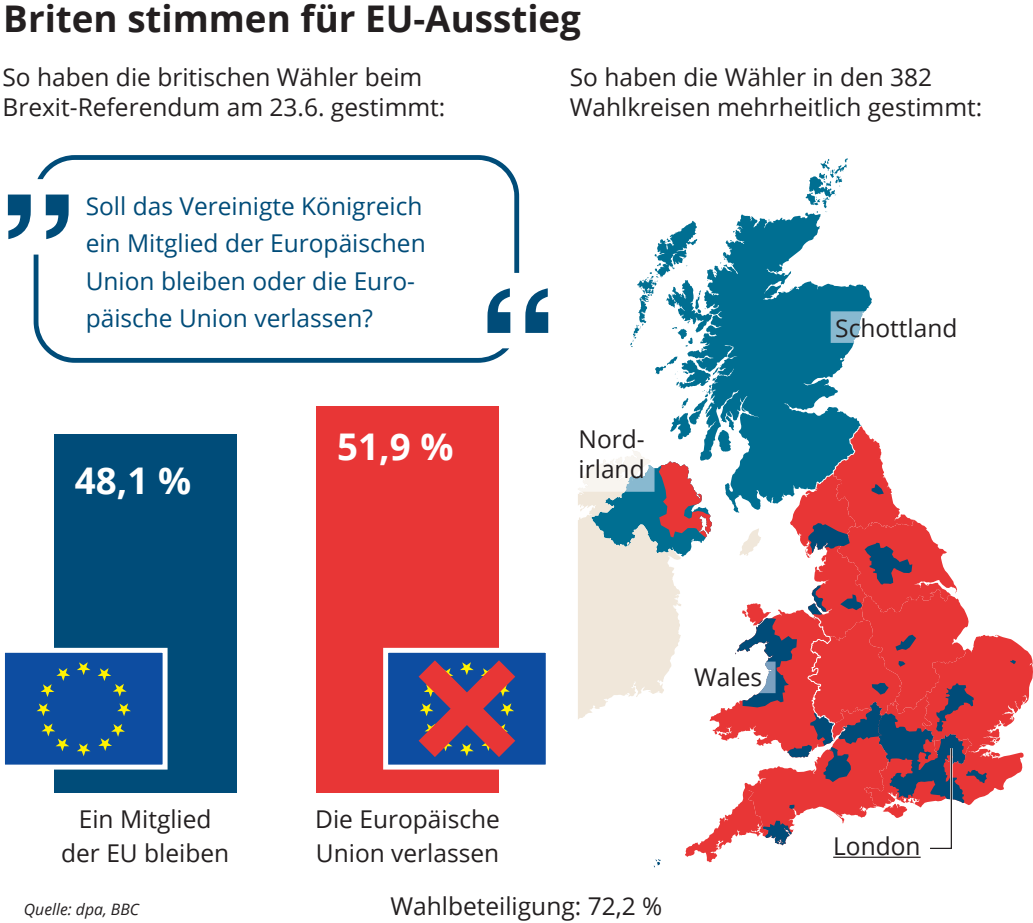
<style>
.page{position:relative;width:1033px;height:923px;background:#fff}
.page>*{position:absolute;margin:0;border:0;box-sizing:border-box;transform-origin:0 0}
.t1{font:700 36.75px "Open Sans";color:#231f20}
.t2{font:700 36.75px "Open Sans";color:#fff}
.t3{font:24.5px/29.4px "Open Sans";color:#231f20}
.t4{font:24.5px/37.4px "Open Sans";color:#004c79}
.t5{font:italic 15.75px "Open Sans";color:#231f20}
</style>
<div class="page">
<svg style="left:34px;top:155px;width:485px;height:208px"></svg>
<div style="left:54px;top:434px;width:182px;height:358px;background:#004c79"></div>
<div style="left:316px;top:406px;width:183px;height:386px;background:#e83636"></div>
<svg style="left:487px;top:288px;width:61px;height:45px"></svg>
<svg style="left:8px;top:194px;width:61px;height:45px"></svg>
<div style="left:385px;top:650px;width:163px;height:117px;background:#0d4da1"></div>
<div style="left:383px;top:647px;width:167px;height:122px;border:5px solid #fff"></div>
<div style="left:2px;top:650px;width:163px;height:117px;background:#0d4da1"></div>
<svg style="left:77px;top:662px;width:13px;height:13px"></svg>
<svg style="left:117px;top:703px;width:14px;height:13px"></svg>
<svg style="left:37px;top:703px;width:13px;height:13px"></svg>
<svg style="left:41px;top:723px;width:28px;height:28px"></svg>
<svg style="left:41px;top:668px;width:29px;height:29px"></svg>
<svg style="left:98px;top:668px;width:29px;height:28px"></svg>
<svg style="left:98px;top:724px;width:27px;height:26px"></svg>
<svg style="left:77px;top:743px;width:13px;height:13px"></svg>
<div style="left:0;top:647px;width:167px;height:122px;border:5px solid #fff"></div>
<svg style="left:630px;top:158px;width:241px;height:264px"></svg>
<svg style="left:418px;top:660px;width:97px;height:97px"></svg>
<svg style="left:830px;top:311px;width:41px;height:32px"></svg>
<svg style="left:578px;top:422px;width:454px;height:445px"></svg>
<h1 class="t1" style="left:3px;top:-7px;width:579px">Briten stimmen für EU-Ausstieg</h1>
<p class="t3" style="left:2px;top:62px;width:444px">So haben die britischen Wähler beim<br>Brexit-Referendum am 23.6. gestimmt:</p>
<p class="t3" style="left:570px;top:62px;width:414px">So haben die Wähler in den 382<br>Wahlkreisen mehrheitlich gestimmt:</p>
<p class="t4" style="left:86px;top:186px;width:341px">Soll das Vereinigte Königreich ein Mitglied der Europäischen<br>Union bleiben oder die Euro&shy;päische Union verlassen?</p>
<h1 class="t2" style="left:75px;top:455px;width:118px">48,1 %</h1>
<h1 class="t2" style="left:337px;top:420px;width:118px">51,9 %</h1>
<p class="t3" style="left:578px;top:424px;width:68px">Nord&shy;irland</p>
<p class="t3" style="left:694px;top:661px;width:69px">Wales</p>
<p class="t3" style="left:61px;top:801px;width:169px;line-height:34.1px;text-align:center">Ein Mitglied der EU bleiben</p>
<p class="t3" style="left:315px;top:801px;width:186px;line-height:34.1px">Die Europäische<br>Union verlassen</p>
<p class="t5" style="left:24px;top:898px;width:117px">Quelle: dpa, BBC</p>
<p class="t3" style="left:390px;top:890px;width:273px">Wahlbeteiligung: 72,2 %</p>
<p class="t3" style="left:835px;top:312px;width:124px">Schottland</p>
<p class="t3" style="left:833px;top:831px;width:89px">London</p>
</div>
